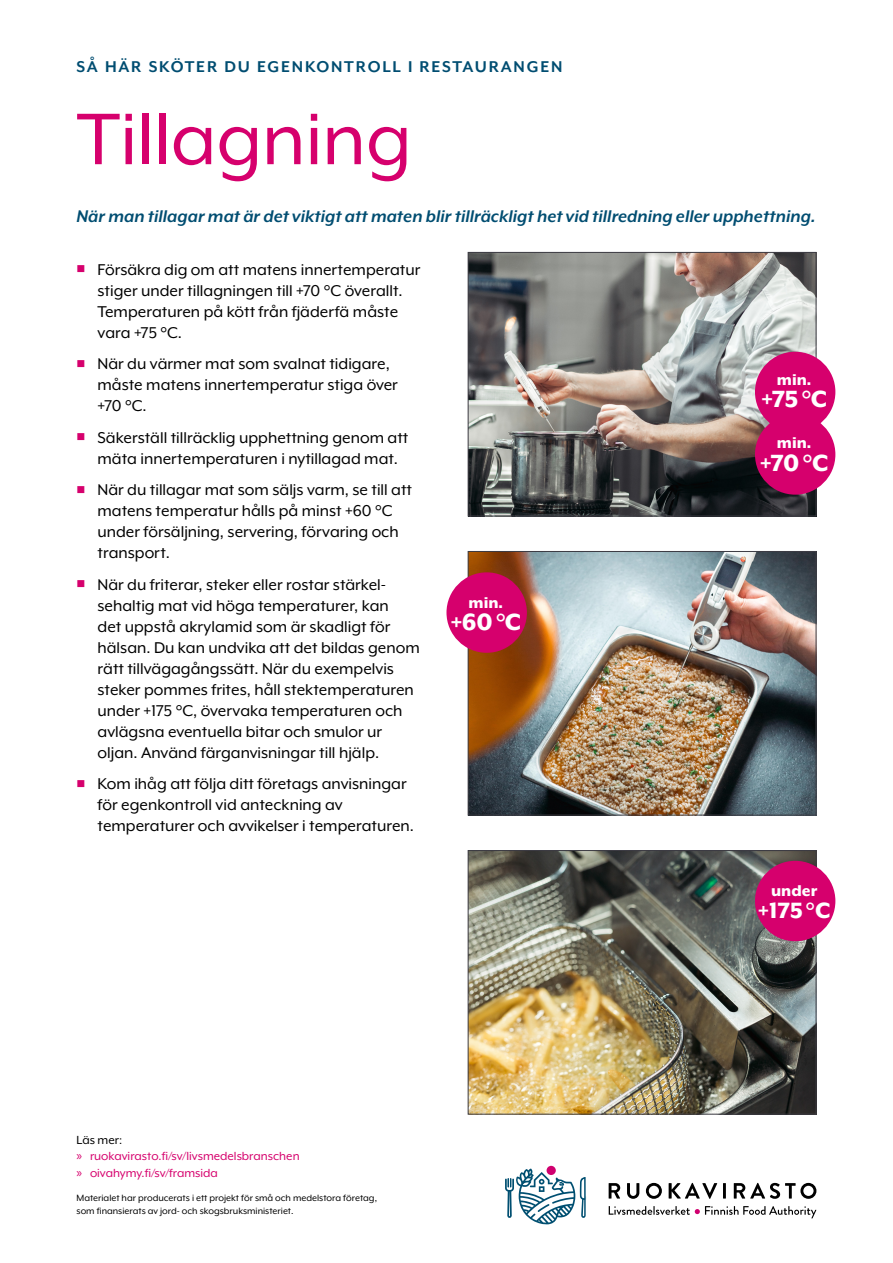
<style>
.page{position:relative;width:893px;height:1263px;background:#fff}
.page>*{position:absolute;margin:0;border:0;box-sizing:border-box;transform-origin:0 0}
.H1_56pt{font:84px "Mr Eaves XL Mod OT";color:#d6006d}
.infografiikka-1{font:800 27px "Mr Eaves XL Mod OT";color:#fff}
.infografiikka-1-2{font:800 25.5px "Mr Eaves XL Mod OT";color:#fff}
.ingressi{font:italic 700 19.5px "Mr Eaves XL Mod OT";color:#004d71}
.SWE_UL_Leipäteksti{font:18px/21px "Mr Eaves XL Mod OT";color:#000}
.SWE_yläotsikko{font:700 18px "Mr Eaves XL Mod OT";letter-spacing:.1em;color:#004d71}
.infografiikka-2{font:800 18px "Mr Eaves XL Mod OT";color:#fff}
.pieni_teksti_Hyperli{font:13.5px "Mr Eaves XL Mod OT";color:#d6006d}
.pieni_teksti{font:13.5px "Mr Eaves XL Mod OT";color:#000}
.t1{font:10.5px/12.6px "Mr Eaves XL Mod OT";color:#000}
.s1{font-family:"Myriad Pro"}
</style>
<div class="page">
<svg style="left:505px;top:1166px;width:311px;height:58px"></svg>
<img style="left:470px;top:254px;width:344px;height:260px">
<div style="left:468px;top:252px;width:348px;height:264px;border:1px solid #3c3b43"></div>
<div style="left:755px;top:414px;width:80px;height:81px;background:#d6006d;border-radius:50%"></div>
<div style="left:755px;top:352px;width:80px;height:80px;background:#d6006d;border-radius:50%"></div>
<img style="left:470px;top:553px;width:344px;height:260px">
<div style="left:468px;top:551px;width:348px;height:264px;border:1px solid #3c3b43"></div>
<div style="left:446px;top:572px;width:81px;height:81px;background:#d6006d;border-radius:50%"></div>
<img style="left:470px;top:852px;width:344px;height:260px">
<div style="left:468px;top:850px;width:348px;height:264px;border:1px solid #3c3b43"></div>
<div style="left:755px;top:861px;width:80px;height:80px;background:#d6006d;border-radius:50%"></div>
<p class="SWE_yläotsikko" style="left:77px;top:57px;width:487px">SÅ HÄR SKÖTER DU EGENKONTROLL I RESTAURANGEN</p>
<h1 class="H1_56pt" style="left:77px;top:93px;width:337px">Tillagning</h1>
<p class="ingressi" style="left:77px;top:206px;width:740px">När man tillagar mat är det viktigt att maten blir tillräckligt het vid tillredning eller upphettning.</p>
<p class="SWE_UL_Leipäteksti" style="left:98px;top:259px;width:324px">Försäkra dig om att matens innertemperatur stiger under tillagningen till +70 °C överallt.<br>Temperaturen på kött från fjäderfä måste vara +75 °C.</p>
<p class="SWE_UL_Leipäteksti" style="left:98px;top:353px;width:302px">När du värmer mat som svalnat tidigare, måste matens innertemperatur stiga över +70 °C.</p>
<p class="SWE_UL_Leipäteksti" style="left:98px;top:427px;width:312px">Säkerställ tillräcklig upphettning genom att mäta innertemperaturen i nytillagad mat.</p>
<p class="SWE_UL_Leipäteksti" style="left:98px;top:479px;width:316px">När du tillagar mat som säljs varm, se till att matens temperatur hålls på minst +60 °C under försäljning, servering, förvaring och transport.</p>
<p class="SWE_UL_Leipäteksti" style="left:98px;top:574px;width:324px">När du friterar, steker eller rostar stärkel&shy;sehaltig mat vid höga temperaturer, kan<br>det uppstå akrylamid som är skadligt för hälsan. Du kan undvika att det bildas genom rätt tillvägagångssätt. När du exempelvis steker pommes frites, håll stektemperaturen under +175 °C, övervaka temperaturen och avlägsna eventuella bitar och smulor ur oljan. Använd färganvisningar till hjälp.</p>
<p class="SWE_UL_Leipäteksti" style="left:98px;top:773px;width:318px">Kom ihåg att följa ditt företags anvisningar för egenkontroll vid anteckning av temperaturer och avvikelser i temperaturen.</p>
<p class="infografiikka-2" style="left:777px;top:369px;width:36px">min.</p>
<p class="infografiikka-1" style="left:761px;top:384px;width:68px">+75°C</p>
<p class="infografiikka-2" style="left:777px;top:433px;width:36px">min.</p>
<p class="infografiikka-1" style="left:760px;top:447px;width:70px">+70°C</p>
<p class="infografiikka-2" style="left:469px;top:592px;width:36px">min.</p>
<p class="infografiikka-1" style="left:451px;top:607px;width:72px">+60°C</p>
<p class="pieni_teksti" style="left:77px;top:1133px;width:47px">Läs mer:</p>
<p class="pieni_teksti_Hyperli" style="left:77px;top:1149px;width:225px"><span class="s1">»</span> ruokavirasto.fi/sv/livsmedelsbranschen</p>
<p class="pieni_teksti_Hyperli" style="left:77px;top:1165px;width:143px"><span class="s1">»</span> oivahymy.fi/sv/framsida</p>
<p class="t1" style="left:77px;top:1192px;width:302px">Materialet har producerats i ett projekt för små och medelstora företag, som finansierats av jord- och skogsbruksministeriet.</p>
<p class="infografiikka-2" style="left:771px;top:880px;width:48px">under</p>
<p class="infografiikka-1-2" style="left:758px;top:896px;width:74px">+175 °C</p>
</div>
